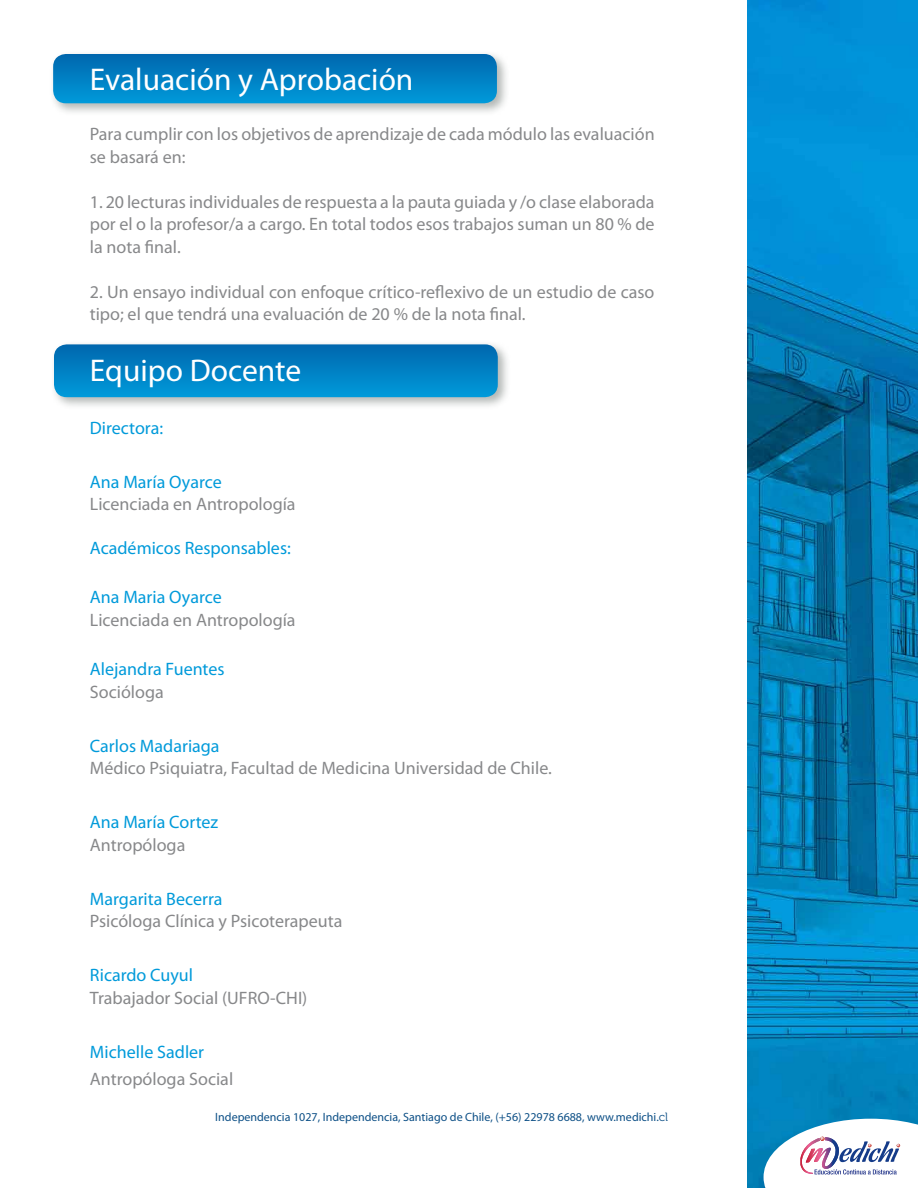
<style>
.page{position:relative;width:918px;height:1188px;background:#fff}
.page>*{position:absolute;margin:0;border:0;box-sizing:border-box;transform-origin:0 0}
.t1{font:31.5px "Myriad Pro";color:#fff}
.t2{font:18px/22.5px "Myriad Pro";color:#87888a}
.t3{font:18px "Myriad Pro";color:#009ada}
.t4{font:12px "Myriad Pro";color:#0c4f86}
.s1{font-family:"Museo 300"}
</style>
<div class="page">
<img style="left:748px;top:0;width:170px;height:1188px">
<svg style="left:764px;top:1119px;width:154px;height:69px"></svg>
<div style="left:50px;top:341px;width:460px;height:69px;background:#9ba19e;opacity:.75"></div>
<svg style="left:54px;top:344px;width:444px;height:53px;background:#0381c4"></svg>
<div style="left:49px;top:50px;width:460px;height:66px;background:#9ba19e;opacity:.75"></div>
<svg style="left:53px;top:54px;width:444px;height:49px;background:#0180c3"></svg>
<h1 class="t1" style="left:90px;top:60px;width:325px">Evaluación y Aprobación</h1>
<p class="t2" style="left:90px;top:122px;width:566px">Para cumplir con los objetivos de aprendizaje de cada módulo las evaluación se basará en:</p>
<p class="t2" style="left:90px;top:190px;width:566px;text-align:justify">1. 20 lecturas individuales de respuesta a la pauta guiada y /o clase elaborada por el o la profesor/a a cargo. En total todos esos trabajos suman un 80 % de la nota final.</p>
<p class="t2" style="left:90px;top:280px;width:566px">2. Un ensayo individual con enfoque crítico-reflexivo de un estudio de caso tipo; el que tendrá una evaluación de 20 % de la nota final.</p>
<h1 class="t1" style="left:90px;top:351px;width:213px">Equipo Docente</h1>
<p class="t3" style="left:90px;top:417px;width:75px">Directora:</p>
<p class="t3" style="left:90px;top:471px;width:133px">Ana María Oyarce</p>
<p class="t2" style="left:90px;top:493px;width:207px">Licenciada en Antropología</p>
<p class="t3" style="left:90px;top:537px;width:202px">Académicos Responsables:</p>
<p class="t3" style="left:90px;top:586px;width:133px">Ana Maria Oyarce</p>
<p class="t2" style="left:90px;top:608px;width:207px">Licenciada en Antropología</p>
<p class="t3" style="left:90px;top:658px;width:136px">Alejandra Fuentes</p>
<p class="t2" style="left:90px;top:680px;width:75px">Socióloga</p>
<p class="t3" style="left:90px;top:734px;width:131px">Carlos Madariaga</p>
<p class="t2" style="left:90px;top:756px;width:463px">Médico Psiquiatra, Facultad de Medicina Universidad de Chile.</p>
<p class="t3" style="left:90px;top:811px;width:130px">Ana María Cortez</p>
<p class="t2" style="left:90px;top:833px;width:97px">Antropóloga</p>
<p class="t3" style="left:90px;top:887px;width:134px">Margarita Becerra</p>
<p class="t2" style="left:90px;top:909px;width:254px">Psicóloga Clínica y Psicoterapeuta</p>
<p class="t3" style="left:90px;top:964px;width:105px">Ricardo Cuyul</p>
<p class="t2" style="left:90px;top:986px;width:219px">Trabajador Social (UFRO-CHI)</p>
<p class="t3" style="left:90px;top:1040px;width:116px">Michelle Sadler</p>
<p class="t2" style="left:90px;top:1067px;width:145px">Antropóloga Social</p>
<p class="t4" style="left:215px;top:1110px;width:454px">Independencia 1027, Independencia, Santiago de Chile, (+56) 22978 6688, www.medichi.<span class="s1">cl</span></p>
</div>
